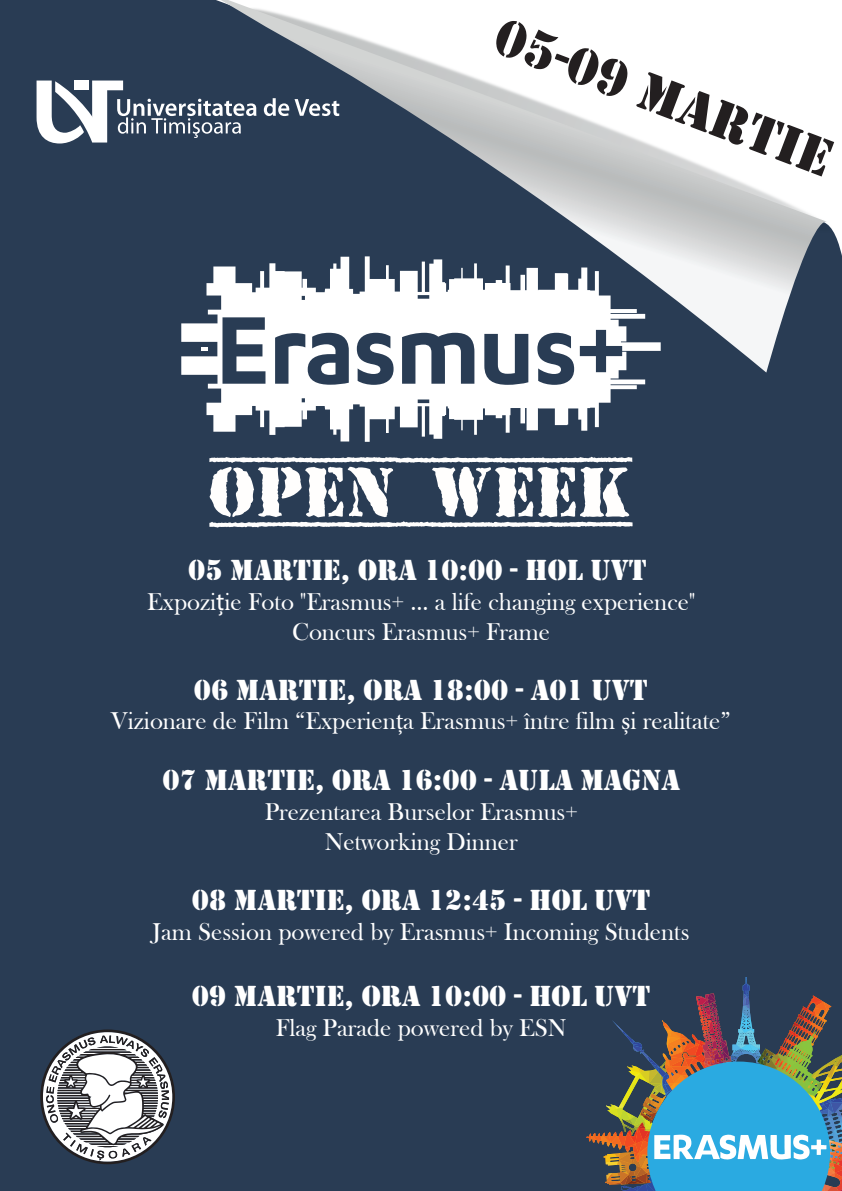
<style>
.page{position:relative;width:842px;height:1191px;background:#293c54}
.page>*{position:absolute;margin:0;border:0;box-sizing:border-box;transform-origin:0 0}
.t1{font:72px "Top Secret";color:#fffefd}
.t2{font:55px "Stencil";color:#231f20}
.t3{font:30px "Stencil";color:#fff}
.t4{font:25px/30px "Bask Old Face";color:#fff;text-align:center}
.s1{font-family:"Myriad Pro"}
.s2{font-family:"Minion Pro"}
</style>
<div class="page">
<img style="left:177px;top:0;width:665px;height:302px">
<svg style="left:181px;top:256px;width:480px;height:186px"></svg>
<svg style="left:37px;top:81px;width:184px;height:62px"></svg>
<svg style="left:40px;top:1029px;width:135px;height:135px"></svg>
<svg style="left:221px;top:0;width:606px;height:372px"></svg>
<img style="left:586px;top:977px;width:256px;height:214px">
<h2 class="t2" style="left:508px;top:4px;width:358px;rotate:21deg">05-09 MARTIE</h2>
<h1 class="t1" style="left:210px;top:454px;width:423px">OPEN WEEK</h1>
<p class="t3" style="left:188px;top:553px;width:460px">05 MARTIE, ORA 10:00 - HOL UVT</p>
<p class="t4" style="left:147px;top:587px;width:549px">Expozi<span class="s1">ț</span>ie Foto "Erasmus+ ... a life changing experience"<br>Concurs Erasmus+ Frame</p>
<p class="t3" style="left:194px;top:673px;width:455px">06 MARTIE, ORA 18:00 - A01 UVT</p>
<p class="t4" style="left:111px;top:706px;width:621px">Vizionare de Film “Experien<span class="s2">ț</span>a Erasmus+ între film <span class="s2">ș</span>i realitate”</p>
<p class="t3" style="left:162px;top:763px;width:519px">07 MARTIE, ORA 16:00 - AULA MAGNA</p>
<p class="t4" style="left:265px;top:797px;width:314px">Prezentarea Burselor Erasmus+<br>Networking Dinner</p>
<p class="t3" style="left:192px;top:883px;width:460px">08 MARTIE, ORA 12:45 - HOL UVT</p>
<p class="t4" style="left:153px;top:917px;width:538px">Jam Session powered by Erasmus+ Incoming Students</p>
<p class="t3" style="left:192px;top:979px;width:460px">09 MARTIE, ORA 10:00 - HOL UVT</p>
<p class="t4" style="left:276px;top:1013px;width:292px">Flag Parade powered by ESN</p>
</div>
